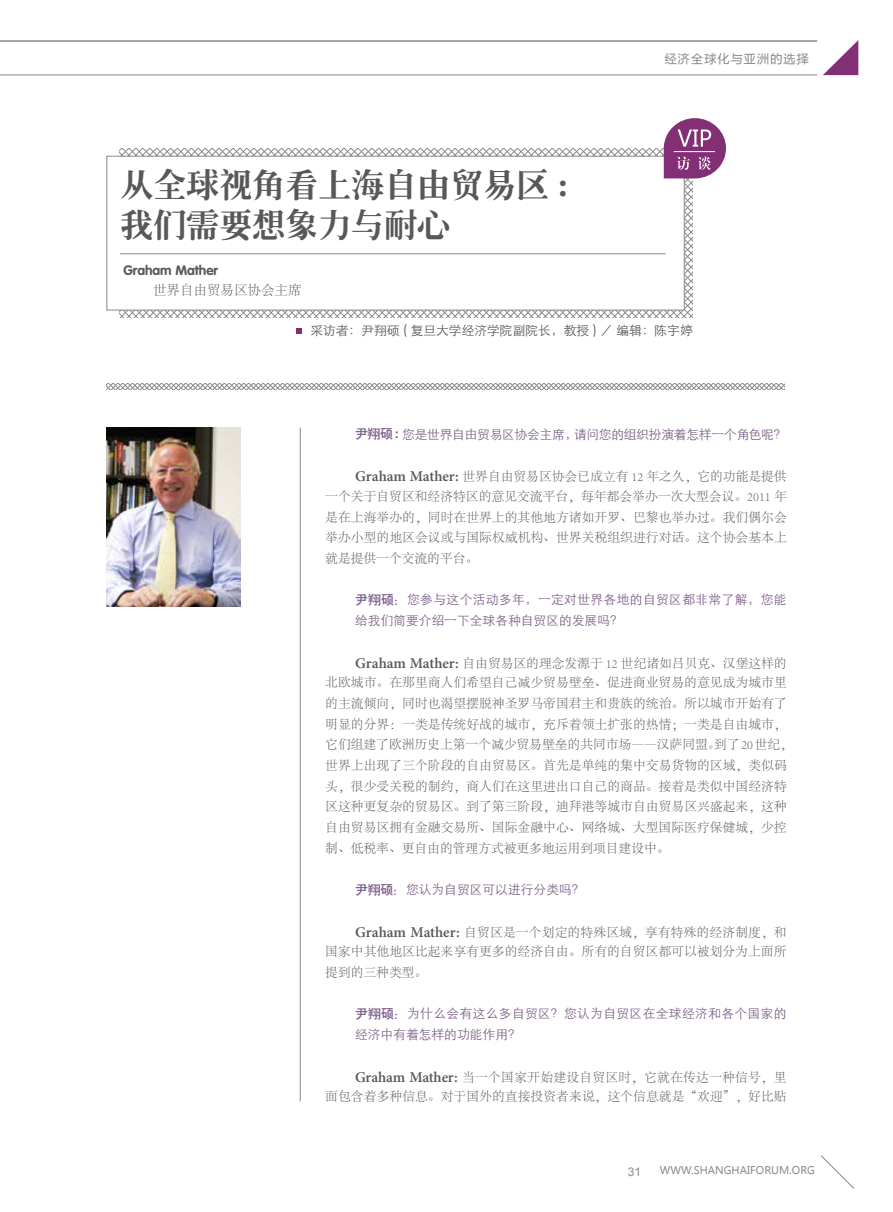
<style>
.page{position:relative;width:893px;height:1212px;background:#fff}
.page>*{position:absolute;margin:0;border:0;box-sizing:border-box;transform-origin:0 0}
.t1{font:33px/39.6px "CT Lao Song SJ";color:#595757}
.t2{font:13.5px "FZY4 JW GB1 0";color:#595757}
.t3{font:300 13.5px "Adobe Song Std";color:#595757}
.t4{font:300 12.75px/20.5px "Adobe Song Std";letter-spacing:.005em;color:#595757;text-align:justify}
.t5{font:300 12.75px/20.7px "ST Heiti SC";letter-spacing:.03em;color:#7e5f88}
.t6{font:300 12.75px "ST Heiti SC";letter-spacing:-.02em;color:#7e5f88}
.t7{font:300 12.75px "ST Heiti SC";color:#595757}
.t8{font:300 12.75px "ST Heiti SC";color:#7e5f88}
.t9{font:12px "Microsoft Ya Hei";letter-spacing:.1em;color:#898989}
.t10{font:12px "Arial";color:#898989}
.t11{font:10.5px "Microsoft Ya Hei";color:#898989}
.s1{font-family:"CT Cu Hei SJ";font-weight:400}
.s2{font-family:"Minion Pro";font-weight:600;font-size:15px}
</style>
<div class="page">
<hr style="left:0;top:40px;width:817px;height:2px;background:#898989">
<hr style="left:0;top:75px;width:817px;height:1px;background:#898989">
<svg style="left:823px;top:40px;width:35px;height:35px"></svg>
<svg style="left:821px;top:1155px;width:33px;height:34px"></svg>
<div style="left:106px;top:156px;width:579px;height:154px;background:#fff;border:1px solid #898989"></div>
<hr style="left:300px;top:428px;width:1px;height:673px;background:#898989">
<svg style="left:120px;top:118px;width:606px;height:200px"></svg>
<svg style="left:106px;top:384px;width:678px;height:5px"></svg>
<img style="left:106px;top:428px;width:134px;height:178px">
<svg style="left:296px;top:328px;width:6px;height:6px"></svg>
<p class="t9" style="left:665px;top:50px;width:146px">经济全球化与亚洲的选择</p>
<h1 class="t1" style="left:120px;top:166px;width:450px">从全球视角看上海自由贸易区 :我们需要想象力与耐心</h1>
<p class="t2" style="left:123px;top:262px;width:96px">Graham Mather</p>
<p class="t3" style="left:153px;top:282px;width:150px">世界自由贸易区协会主席</p>
<p class="t7" style="left:310px;top:319px;width:384px">采访者：尹翔硕 ( 复旦大学经济学院副院长，教授 ) ／ 编辑：陈宇婷</p>
<p class="t6" style="left:355px;top:423px;width:433px"><span class="s1">尹翔硕 :</span> 您是世界自由贸易区协会主席，请问您的组织扮演着怎样一个角色呢？</p>
<p class="t4" style="left:325px;top:467px;width:463px;text-indent:30px"><span class="s2">Graham Mather:</span> 世界自由贸易区协会已成立有 12 年之久，它的功能是提供一个关于自贸区和经济特区的意见交流平台，每年都会举办一次大型会议。2011 年是在上海举办的，同时在世界上的其他地方诸如开罗、巴黎也举办过。我们偶尔会举办小型的地区会议或与国际权威机构、世界关税组织进行对话。这个协会基本上就是提供一个交流的平台。</p>
<p class="t5" style="left:355px;top:588px;width:433px"><span class="s1">尹翔硕：</span>您参与这个活动多年，一定对世界各地的自贸区都非常了解，您能给我们简要介绍一下全球各种自贸区的发展吗？</p>
<p class="t4" style="left:325px;top:653px;width:469px;text-align:left;text-indent:30px"><span class="s2">Graham Mather:</span> 自由贸易区的理念发源于 12 世纪诸如吕贝克、汉堡这样的北欧城市。在那里商人们希望自己减少贸易壁垒、促进商业贸易的意见成为城市里的主流倾向，同时也渴望摆脱神圣罗马帝国君主和贵族的统治。所以城市开始有了明显的分界：一类是传统好战的城市，充斥着领土扩张的热情；一类是自由城市，它们组建了欧洲历史上第一个减少贸易壁垒的共同市场——汉萨同盟。到了 20 世纪，世界上出现了三个阶段的自由贸易区。首先是单纯的集中交易货物的区域，类似码头，很少受关税的制约，商人们在这里进出口自己的商品。接着是类似中国经济特区这种更复杂的贸易区。到了第三阶段，迪拜港等城市自由贸易区兴盛起来，这种自由贸易区拥有金融交易所、国际金融中心、网络城、大型国际医疗保健城，少控制、低税率、更自由的管理方式被更多地运用到项目建设中。</p>
<p class="t8" style="left:355px;top:878px;width:231px"><span class="s1">尹翔硕：</span>您认为自贸区可以进行分类吗？</p>
<p class="t4" style="left:325px;top:922px;width:463px;line-height:20.1px;text-indent:30px"><span class="s2">Graham Mather:</span> 自贸区是一个划定的特殊区域，享有特殊的经济制度，和国家中其他地区比起来享有更多的经济自由。所有的自贸区都可以被划分为上面所提到的三种类型。</p>
<p class="t5" style="left:355px;top:1002px;width:433px"><span class="s1">尹翔硕：</span>为什么会有这么多自贸区？您认为自贸区在全球经济和各个国家的经济中有着怎样的功能作用？</p>
<p class="t4" style="left:325px;top:1068px;width:463px;line-height:19.5px;text-align:right"><span class="s2">Graham Mather:</span> 当一个国家开始建设自贸区时，它就在传达一种信号，里<br>面包含着多种信息。对于国外的直接投资者来说，这个信息就是“欢迎”，好比贴</p>
<p class="t10" style="left:628px;top:1163px;width:15px">31</p>
<p class="t11" style="left:660px;top:1163px;width:157px">WWW.SHANGHAIFORUM.ORG</p>
</div>
